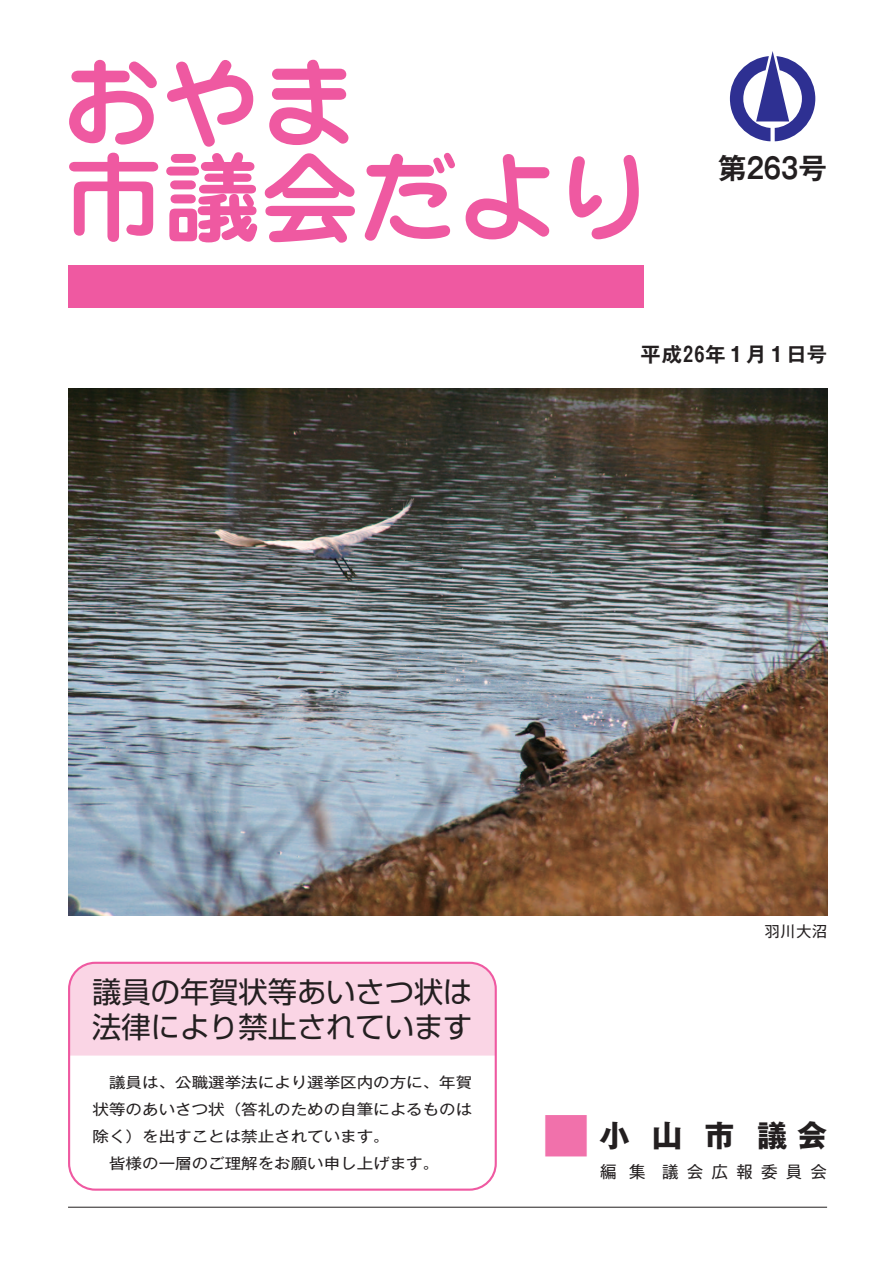
<style>
.page{position:relative;width:893px;height:1263px;background:#fff}
.page>*{position:absolute;margin:0;border:0;box-sizing:border-box;transform-origin:0 0}
.t1{font:700 48px "Gothic MB101 Pro";color:#f171ab}
.t2{font:700 30px "Gothic MB101 Pro";color:#231f20}
.t3{font:29.25px/34.5px "Shin Go Pro";color:#231f20}
.t4{font:700 28.5px "Gothic MB101 Pro De";color:#231f20}
.t5{font:700 20.25px "Gothic MB101 Pro De";color:#231f20}
.t6{font:16.5px "Gothic MB101 Pro";color:#231f20}
.t7{font:15px "Gothic MB101 Pro";color:#231f20}
.t8{font:14.85px/26.8px "Gothic MB101 Pro";color:#231f20;scale:1.11 1}
</style>
<div class="page">
<div style="left:71px;top:964px;width:423px;height:91px;background:#fad5e5"></div>
<div style="left:68px;top:962px;width:429px;height:229px;border:2px solid #ef59a1;border-radius:26px"></div>
<svg style="left:730px;top:51px;width:85px;height:90px"></svg>
<div style="left:68px;top:265px;width:576px;height:43px;background:#ef59a1"></div>
<svg style="left:69px;top:60px;width:88px;height:85px"></svg>
<svg style="left:269px;top:60px;width:79px;height:85px"></svg>
<svg style="left:69px;top:153px;width:89px;height:89px"></svg>
<svg style="left:166px;top:60px;width:91px;height:182px"></svg>
<svg style="left:265px;top:153px;width:90px;height:90px"></svg>
<svg style="left:365px;top:153px;width:90px;height:88px"></svg>
<svg style="left:466px;top:154px;width:83px;height:85px"></svg>
<svg style="left:569px;top:155px;width:70px;height:84px"></svg>
<hr style="left:892px;top:0;width:1px;height:1263px;background:#ef59a1">
<img style="left:68px;top:389px;width:759px;height:527px">
<hr style="left:68px;top:1207px;width:759px;height:1px;background:#231f20">
<h3 class="t4" style="left:718px;top:144px;width:110px">第263号</h3>
<h3 class="t5" style="left:641px;top:338px;width:188px">平成26年１月１日号</h3>
<h3 class="t3" style="left:92px;top:971px;width:382px">議員の年賀状等あいさつ状は法律により禁止されています</h3>
<p class="t8" style="left:93px;top:1067px;width:343px">　議員は、公職選挙法により選挙区内の方に、年賀状等のあいさつ状（答礼のための自筆によるものは除く）を出すことは禁止されています。<br>　皆様の一層のご理解をお願い申し上げます。</p>
<p class="t7" style="left:765px;top:919px;width:64px">羽川大沼</p>
<h1 class="t1" style="left:542px;top:1096px;width:49px">■</h1>
<h2 class="t2" style="left:600px;top:1111px;width:31px">小</h2>
<h2 class="t2" style="left:652px;top:1111px;width:31px">山</h2>
<h2 class="t2" style="left:705px;top:1111px;width:31px">市</h2>
<h2 class="t2" style="left:757px;top:1111px;width:71px">議会</h2>
<p class="t6" style="left:600px;top:1158px;width:18px">編</p>
<p class="t6" style="left:629px;top:1158px;width:51px">集　議</p>
<p class="t6" style="left:687px;top:1158px;width:18px">会</p>
<p class="t6" style="left:712px;top:1158px;width:18px">広</p>
<p class="t6" style="left:736px;top:1158px;width:18px">報</p>
<p class="t6" style="left:761px;top:1158px;width:18px">委</p>
<p class="t6" style="left:786px;top:1158px;width:18px">員</p>
<p class="t6" style="left:811px;top:1158px;width:18px">会</p>
</div>
